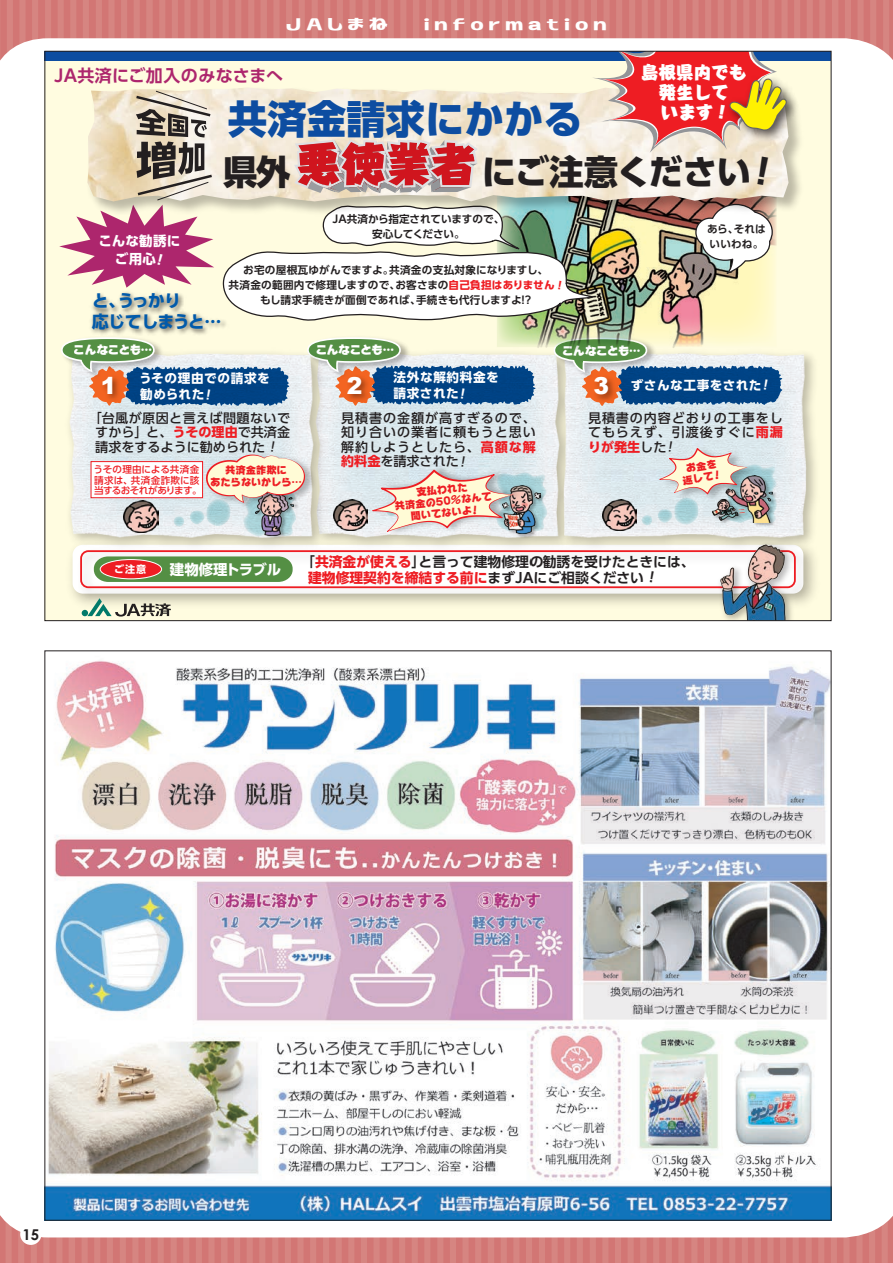
<style>
.page{position:relative;width:893px;height:1263px;background:#fff}
.page>*{position:absolute;margin:0;border:0;box-sizing:border-box;transform-origin:0 0}
.t1{font:800 39.45px "UD Shin Go Pro";color:#0d4da1}
.t2{font:800 34.5px "UD Shin Go Pro";letter-spacing:-.025em;color:#231f20}
.t3{font:25.5px "GN Koharuiro Sunray";letter-spacing:.2em;color:#fff}
.t4{font:900 23.4px "Arial";color:#fff}
.t5{font:800 17.55px "Harucraft Std";color:#fff}
.t6{font:700 16.95px/20.4px "UD Shin Go Pro";letter-spacing:-.05em;color:#015aaa}
.t7{font:700 16.95px "UD Shin Go Pro De";letter-spacing:.025em;color:#ad266d}
.t8{font:700 14.85px "Century Gothic";color:#231f20}
.t9{font:700 14.4px "UD Shin Go Pro";color:#fff}
.t10{font:700 13.8px "UD Shin Go Pro";color:#ee1d23}
.t11{font:700 13.8px "UD Shin Go Pro De";color:#231f20}
.t12{font:700 13.5px "UD Shin Go Pro";letter-spacing:.02em;color:#fff}
.t13{font:500 13.05px/14.4px "UD Shin Go Pro";letter-spacing:.07em;color:#231f20;text-align:justify}
.t14{font:500 13.05px/14.4px "UD Shin Go Pro";letter-spacing:.03em;color:#231f20;text-align:center}
.t15{font:500 13.05px "UD Shin Go Pro";color:#231f20}
.t16{font:700 13.05px "UD Shin Go Pro";color:#ee1d23}
.t17{font:700 12.6px "UD Shin Go Pro";letter-spacing:.045em;color:#fff}
.t18{font:900 11.4px "Wanpaku GN Std";letter-spacing:-.02em;color:#fff}
.t19{font:700 10.65px "UD Shin Go Pro De";letter-spacing:.01em;color:#231f20}
.t20{font:700 10.65px "UD Shin Go Pro";letter-spacing:.02em;color:#ee1d23}
.t21{font:700 10.65px "UD Shin Go Pro De";letter-spacing:-.05em;color:#231f20}
.t22{font:10.5px/11.7px "Ro Brush Std UB";letter-spacing:-.025em;color:#ee1d23;text-align:center}
.t23{font:700 10.05px "UD Shin Go Pro";color:#fff}
.t24{font:500 9.6px/10.6px "UD Shin Go Pro";color:#ee1d23;text-align:right}
.t25{font:500 9.6px "UD Shin Go Pro";letter-spacing:-.065em;color:#ee1d23}
.s1{font-family:"UD Shin Go Pro De";color:#231f20}
.s2{font-weight:700;color:#ee1d23}
.s3{font-weight:500;color:#231f20}
</style>
<div class="page">
<div style="left:0;top:1237px;width:893px;height:26px;background:#d47d7a"></div>
<img style="left:0;top:0;width:893px;height:38px">
<svg style="left:0;top:1110px;width:893px;height:127px"></svg>
<svg style="left:0;top:38px;width:893px;height:128px"></svg>
<img style="left:47px;top:661px;width:782px;height:557px">
<div style="left:45px;top:51px;width:786px;height:570px;background:#fffce0"></div>
<img style="left:72px;top:570px;width:743px;height:35px">
<div style="left:80px;top:550px;width:716px;height:38px;border:2px solid #ee1d23;border-radius:7px"></div>
<img style="left:714px;top:570px;width:85px;height:49px">
<img style="left:748px;top:570px;width:18px;height:12px">
<svg style="left:82px;top:598px;width:89px;height:18px"></svg>
<img style="left:365px;top:454px;width:228px;height:117px">
<img style="left:531px;top:454px;width:285px;height:116px">
<img style="left:711px;top:474px;width:68px;height:54px">
<img style="left:71px;top:454px;width:294px;height:135px">
<img style="left:69px;top:406px;width:278px;height:165px">
<img style="left:254px;top:537px;width:46px;height:2px">
<img style="left:305px;top:454px;width:14px;height:58px">
<img style="left:333px;top:499px;width:35px;height:32px">
<img style="left:603px;top:499px;width:34px;height:32px">
<div style="left:91px;top:462px;width:112px;height:36px;background:#fff"></div>
<div style="left:91px;top:461px;width:112px;height:37px;border:1px solid #ee1d23"></div>
<img style="left:370px;top:462px;width:157px;height:76px">
<svg style="left:642px;top:515px;width:10px;height:10px"></svg>
<svg style="left:174px;top:516px;width:10px;height:11px"></svg>
<img style="left:124px;top:500px;width:34px;height:32px">
<img style="left:74px;top:150px;width:740px;height:304px">
<img style="left:131px;top:88px;width:657px;height:113px">
<div style="left:45px;top:51px;width:786px;height:9px;background:#0d4da1"></div>
<img style="left:787px;top:88px;width:13px;height:62px">
<svg style="left:294px;top:139px;width:184px;height:54px;background:#d06c6f"></svg>
<div style="left:20px;top:1224px;width:21px;height:21px;background:#fff;border-radius:50%"></div>
<svg style="left:650px;top:571px;width:4px;height:12px"></svg>
<svg style="left:307px;top:337px;width:228px;height:69px;background:#859ca3"></svg>
<svg style="left:554px;top:338px;width:228px;height:68px;background:#8399a0"></svg>
<svg style="left:61px;top:337px;width:228px;height:69px"></svg>
<svg style="left:190px;top:441px;width:115px;height:96px"></svg>
<img style="left:658px;top:441px;width:119px;height:84px">
<svg style="left:372px;top:456px;width:175px;height:76px"></svg>
<svg style="left:222px;top:200px;width:376px;height:123px"></svg>
<svg style="left:59px;top:90px;width:156px;height:198px"></svg>
<svg style="left:592px;top:51px;width:195px;height:134px"></svg>
<h3 class="t3" style="left:286px;top:12px;width:322px">JAしまね　information</h3>
<h3 class="t5" style="left:641px;top:59px;width:107px">島根県内でも</h3>
<h3 class="t7" style="left:54px;top:62px;width:231px">JA共済にご加入のみなさまへ</h3>
<h3 class="t5" style="left:659px;top:79px;width:72px">発生して</h3>
<h3 class="t5" style="left:661px;top:99px;width:54px">います</h3>
<h2 class="t2" style="left:482px;top:144px;width:271px">にご注意ください</h2>
<h1 class="t1" style="left:228px;top:87px;width:356px">共済金請求にかかる</h1>
<h2 class="t2" style="left:223px;top:144px;width:69px">県外</h2>
<p class="t19" style="left:332px;top:210px;width:174px">JA共済から指定されていますので、</p>
<p class="t12" style="left:98px;top:230px;width:83px">こんな勧誘に</p>
<p class="t12" style="left:115px;top:248px;width:43px">ご用心</p>
<p class="t21" style="left:372px;top:225px;width:94px">安心してください。</p>
<p class="t19" style="left:243px;top:262px;width:152px">お宅の屋根瓦ゆがんでますよ。</p>
<p class="t19" style="left:389px;top:262px;width:160px">共済金の支払対象になりますし、</p>
<p class="t19" style="left:229px;top:277px;width:173px">共済金の範囲内で修理しますので、</p>
<p class="t20" style="left:395px;top:277px;width:161px"><span class="s1">お客さまの</span>自己負担はありません</p>
<h3 class="t6" style="left:117px;top:290px;width:65px">うっかり</h3>
<h3 class="t6" style="left:92px;top:290px;width:131px">と、<br>応じてしまうと...</h3>
<p class="t19" style="left:260px;top:291px;width:162px">もし請求手続きが面倒であれば、</p>
<p class="t19" style="left:416px;top:291px;width:116px">手続きも代行しますよ ?!</p>
<p class="t18" style="left:74px;top:342px;width:80px">こんなことも...</p>
<p class="t18" style="left:316px;top:342px;width:80px">こんなことも...</p>
<h3 class="t4" style="left:101px;top:369px;width:17px">1</h3>
<p class="t17" style="left:139px;top:368px;width:132px">うその理由での請求を</p>
<p class="t17" style="left:140px;top:384px;width:66px">勧められた</p>
<p class="t14" style="left:89px;top:410px;width:203px">「台風が原因と言えば問題ないですから」と、<span class="s2">うその理由</span>で共済金</p>
<p class="t15" style="left:95px;top:436px;width:171px">請求をするように勧められた</p>
<p class="t24" style="left:94px;top:464px;width:107px">うその理由による共済金共済金詐欺に該</p>
<p class="t24" style="left:94px;top:474px;width:40px">請求は、</p>
<p class="t25" style="left:94px;top:483px;width:109px">当するおそれがあります。</p>
<p class="t22" style="left:210px;top:464px;width:93px">共済金詐欺に<br>あたらないかしら...</p>
<h3 class="t4" style="left:347px;top:369px;width:17px">2</h3>
<p class="t17" style="left:394px;top:367px;width:107px">法外な解約料金を</p>
<p class="t17" style="left:394px;top:383px;width:67px">請求された</p>
<p class="t13" style="left:341px;top:410px;width:196px">見積書の金額が高すぎるので、知り合いの業者に頼もうと思い解約しようとしたら、<span class="s2">高額な解</span></p>
<p class="t13" style="left:341px;top:454px;width:119px"><span class="s2">約料金</span>を請求された</p>
<p class="t22" style="left:416px;top:486px;width:53px;rotate:-6deg">支払われた</p>
<p class="t22" style="left:394px;top:500px;width:99px;rotate:-6deg">共済金の50％なんて</p>
<p class="t22" style="left:410px;top:510px;width:63px;rotate:-6deg">聞いてないよ</p>
<p class="t19" style="left:707px;top:220px;width:33px">あら、</p>
<p class="t19" style="left:734px;top:220px;width:34px">それは</p>
<p class="t18" style="left:562px;top:342px;width:80px">こんなことも...</p>
<p class="t19" style="left:710px;top:235px;width:55px">いいわね。</p>
<h3 class="t4" style="left:594px;top:369px;width:17px">3</h3>
<p class="t17" style="left:631px;top:374px;width:132px">ずさんな工事をされた</p>
<p class="t13" style="left:588px;top:410px;width:196px">見積書の内容どおりの工事をしてもらえず、引渡後すぐに<span class="s2">雨漏</span></p>
<p class="t16" style="left:588px;top:436px;width:80px">りが発生<span class="s3">した</span></p>
<p class="t23" style="left:114px;top:561px;width:34px">ご注意</p>
<h3 class="t9" style="left:170px;top:558px;width:113px">建物修理トラブル</h3>
<p class="t10" style="left:301px;top:551px;width:126px"><span class="s1">「</span>共済金が使える<span class="s1">」</span></p>
<p class="t11" style="left:419px;top:551px;width:278px">と言って建物修理の勧誘を受けたときには、</p>
<p class="t10" style="left:308px;top:566px;width:337px">建物修理契約を締結する前に<span class="s1">まずJAにご相談ください</span></p>
<h3 class="t8" style="left:22px;top:1223px;width:18px">15</h3>
</div>
